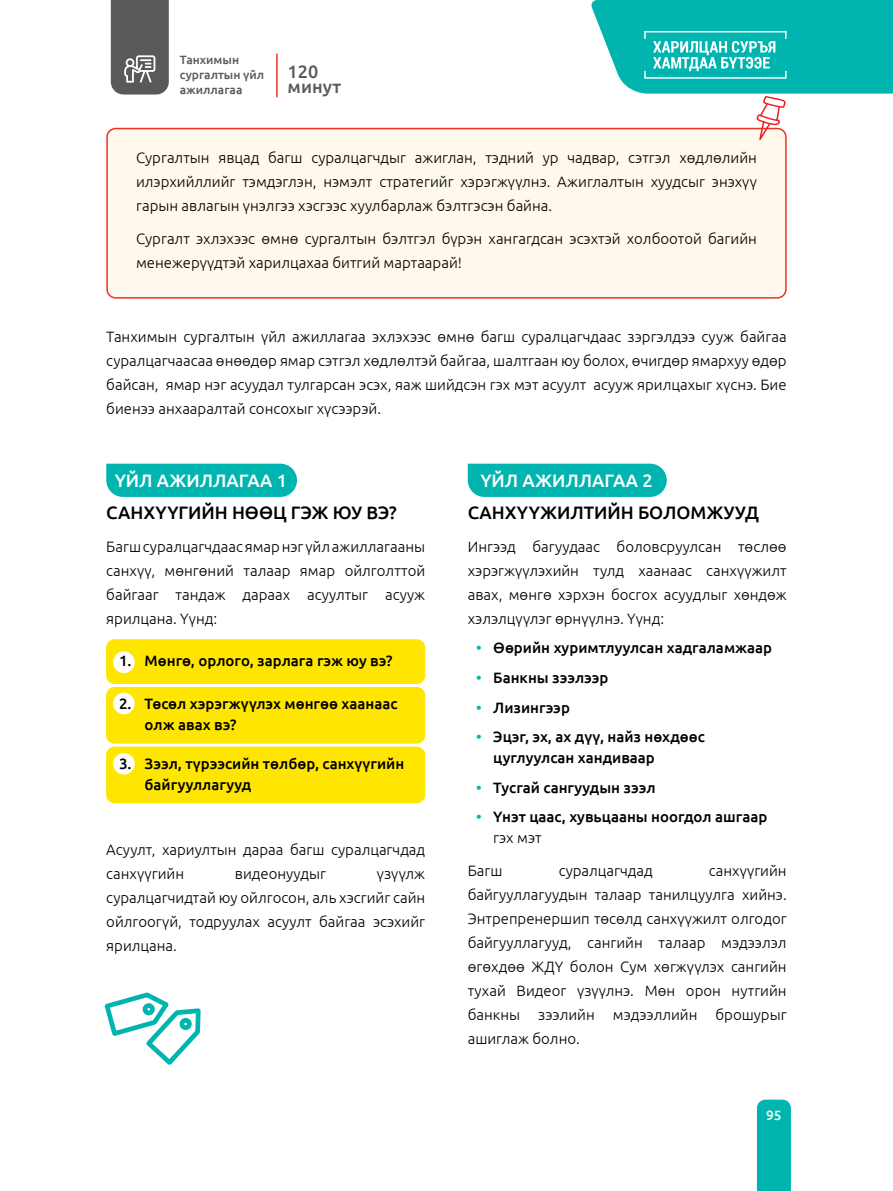
<style>
.page{position:relative;width:893px;height:1191px;background:#fff}
.page>*{position:absolute;margin:0;border:0;box-sizing:border-box;transform-origin:0 0}
.t1{font:500 18px "Ubuntu";color:#000}
.t2{font:500 18px "Ubuntu";color:#fff}
.t3{font:500 18px/15px "Ubuntu";color:#585a5b}
.t4{font:300 15px/24px "Ubuntu";color:#000;text-align:justify}
.t5{font:500 15px/21px "Ubuntu";color:#000}
.t6{font:500 13.5px "Ubuntu";color:#fff8ed}
.t7{font:500 12px/15px "Ubuntu";color:#585a5b}
.s1{color:#00b5b0}
.s2{font-weight:300}
</style>
<div class="page">
<svg style="left:111px;top:0;width:58px;height:95px;background:#656668"></svg>
<hr style="left:276px;top:54px;width:2px;height:43px;background:#ee3124">
<div style="left:106px;top:464px;width:191px;height:33px;background:#00b5b0"></div>
<div style="left:468px;top:464px;width:199px;height:33px;background:#00b5b0"></div>
<div style="left:107px;top:128px;width:679px;height:170px;background:#fff8ed;border-radius:9px"></div>
<div style="left:106px;top:128px;width:681px;height:170px;border:2px solid #ee3124;border-radius:9px"></div>
<svg style="left:104px;top:992px;width:97px;height:73px"></svg>
<div style="left:106px;top:639px;width:319px;height:45px;background:#ffe600;border-radius:9px"></div>
<div style="left:106px;top:687px;width:319px;height:56px;background:#ffe600;border-radius:9px"></div>
<div style="left:106px;top:746px;width:319px;height:57px;background:#ffe600;border-radius:9px"></div>
<div style="left:113px;top:651px;width:22px;height:22px;background:#fff;border-radius:50%"></div>
<div style="left:113px;top:692px;width:22px;height:22px;background:#fff;border-radius:50%"></div>
<div style="left:113px;top:753px;width:22px;height:21px;background:#fff;border-radius:50%"></div>
<div style="left:757px;top:1099px;width:34px;height:92px;background:#00b5b0"></div>
<svg style="left:590px;top:0;width:303px;height:140px"></svg>
<p class="t7" style="left:180px;top:52px;width:86px">Танхимын сургалтын үйл ажиллагаа</p>
<p class="t3" style="left:288px;top:63px;width:55px">120 минут</p>
<p class="t4" style="left:136px;top:145px;width:622px">Сургалтын явцад багш суралцагчдыг ажиглан, тэдний ур чадвар, сэтгэл хөдлөлийн илэрхийллийг тэмдэглэн, нэмэлт стратегийг хэрэгжүүлнэ. Ажиглалтын хуудсыг энэхүү гарын авлагын үнэлгээ хэсгээс хуулбарлаж бэлтгэсэн байна.</p>
<p class="t4" style="left:136px;top:226px;width:622px">Сургалт эхлэхээс өмнө сургалтын бэлтгэл бүрэн хангагдсан эсэхтэй холбоотой багийн менежерүүдтэй харилцахаа битгий мартаарай!</p>
<p class="t4" style="left:106px;top:324px;width:682px">Танхимын сургалтын үйл ажиллагаа эхлэхээс өмнө багш суралцагчдаас зэргэлдээ сууж байгаа суралцагчаасаа өнөөдөр ямар сэтгэл хөдлөлтэй байгаа, шалтгаан юу болох, өчигдөр ямархуу өдөр байсан, ямар нэг асуудал тулгарсан эсэх, яаж шийдсэн гэх мэт асуулт асууж ярилцахыг хүснэ. Бие биенээ анхааралтай сонсохыг хүсээрэй.</p>
<p class="t2" style="left:115px;top:469px;width:174px">ҮЙЛ АЖИЛЛАГАА 1</p>
<p class="t1" style="left:106px;top:501px;width:292px">САНХҮҮГИЙН НӨӨЦ ГЭЖ ЮУ ВЭ?</p>
<p class="t4" style="left:106px;top:534px;width:320px">Багш суралцагчдаас ямар нэг үйл ажиллагааны санхүү, мөнгөний талаар ямар ойлголттой байгааг тандаж дараах асуултыг асууж ярилцана. Үүнд:</p>
<p class="t5" style="left:119px;top:650px;width:275px">1. Мөнгө, орлого, зарлага гэж юу вэ?</p>
<p class="t5" style="left:145px;top:692px;width:254px;text-indent:-26px">2. Төсөл хэрэгжүүлэх мөнгөө хаанаас олж авах вэ?</p>
<p class="t5" style="left:145px;top:752px;width:261px;text-indent:-26px">3. Зээл, түрээсийн төлбөр, санхүүгийн байгууллагууд</p>
<p class="t4" style="left:106px;top:837px;width:320px">Асуулт, хариултын дараа багш суралцагчдад санхүүгийн</p>
<p class="t4" style="left:235px;top:861px;width:93px">видеонуудыг</p>
<p class="t4" style="left:106px;top:861px;width:320px;text-indent:271px">үзүүлж суралцагчидтай юу ойлгосон, аль хэсгийг сайн ойлгоогүй, тодруулах асуулт байгаа эсэхийг ярилцана.</p>
<p class="t2" style="left:480px;top:469px;width:174px">ҮЙЛ АЖИЛЛАГАА 2</p>
<p class="t1" style="left:468px;top:501px;width:293px">САНХҮҮЖИЛТИЙН БОЛОМЖУУД</p>
<p class="t4" style="left:468px;top:534px;width:320px">Ингээд багуудаас боловсруулсан төслөө хэрэгжүүлэхийн тулд хаанаас санхүүжилт авах, мөнгө хэрхэн босгох асуудлыг хөндөж хэлэлцүүлэг өрнүүлнэ. Үүнд:</p>
<p class="t5" style="left:476px;top:637px;width:297px"><span class="s1">•</span> Өөрийн хуримтлуулсан хадгаламжаар</p>
<p class="t5" style="left:476px;top:666px;width:134px"><span class="s1">•</span> Банкны зээлээр</p>
<p class="t5" style="left:476px;top:696px;width:95px"><span class="s1">•</span> Лизингээр</p>
<p class="t5" style="left:493px;top:725px;width:213px;text-indent:-17px"><span class="s1">•</span> Эцэг, эх, ах дүү, найз нөхдөөс цуглуулсан хандиваар</p>
<p class="t5" style="left:476px;top:776px;width:181px"><span class="s1">•</span> Тусгай сангуудын зээл</p>
<p class="t5" style="left:493px;top:805px;width:276px;text-indent:-17px"><span class="s1">•</span> Үнэт цаас, хувьцааны ноогдол ашгаар <span class="s2">гэх мэт</span></p>
<p class="t4" style="left:468px;top:858px;width:36px">Багш</p>
<p class="t4" style="left:559px;top:858px;width:96px">суралцагчдад</p>
<p class="t4" style="left:468px;top:858px;width:320px;text-indent:241px">санхүүгийн байгууллагуудын талаар танилцуулга хийнэ.<br>Энтрепренершип төсөлд санхүүжилт олгодог байгууллагууд, сангийн талаар мэдээлэл өгөхдөө ЖДҮ болон Сум хөгжүүлэх сангийн тухай Видеог үзүүлнэ. Мөн орон нутгийн банкны зээлийн мэдээллийн брошурыг ашиглаж болно.</p>
<p class="t6" style="left:766px;top:1106px;width:17px">95</p>
</div>
